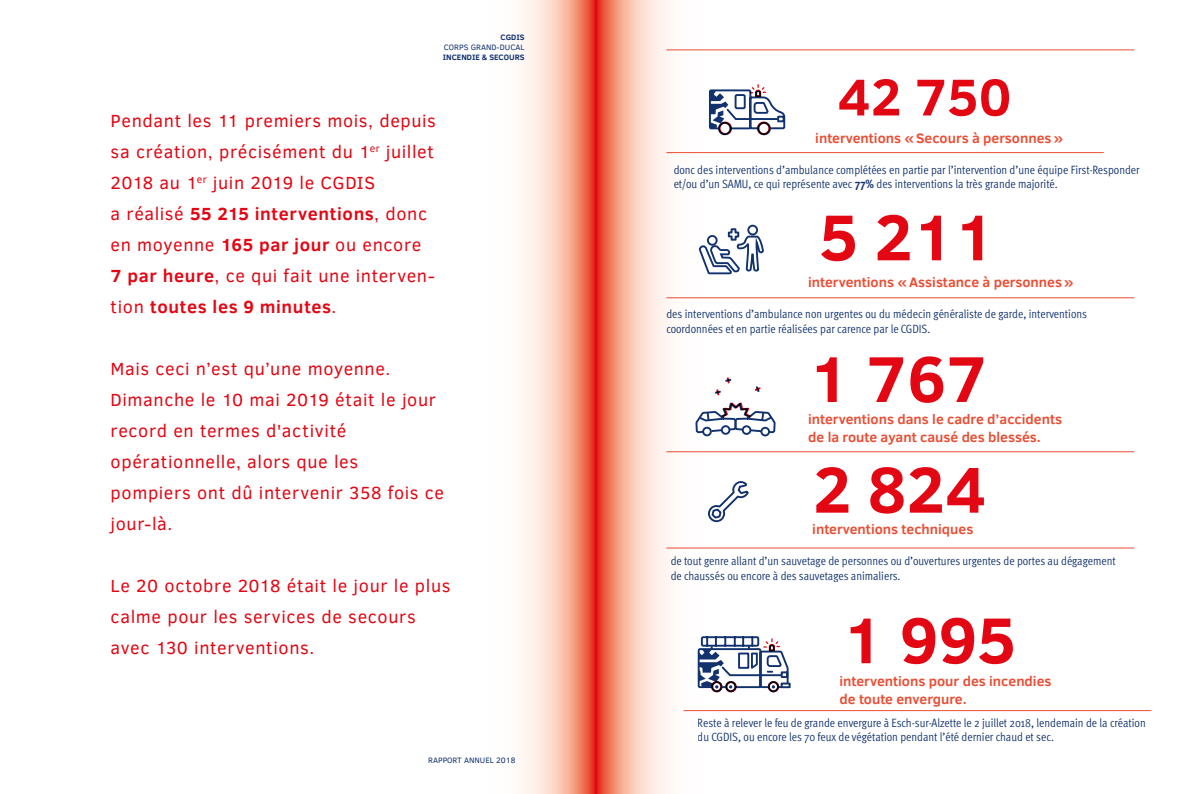
<style>
.page{position:relative;width:1191px;height:794px;background:#fff}
.page>*{position:absolute;margin:0;border:0;box-sizing:border-box;transform-origin:0 0}
.t1{font:700 66px/141.6px "Clear Sans";color:#e30613}
.t2{font:700 52.8px "Clear Sans";color:#e30613}
.t3{font:18px/31px "Clear Sans";letter-spacing:.035em;color:#e30613}
.t4{font:700 14px/18px "Clear Sans";color:#e94f35}
.t5{font:12px/14.4px "Meta Pro Cond Norm";color:#12326e}
.t6{font:8px "Clear Sans";color:#12326e}
.t7{font:700 8px "Clear Sans";color:#12326e}
.s1{font-weight:700}
.s2{font-family:"Meta Pro";font-weight:700;font-stretch:condensed}
</style>
<div class="page">
<svg style="left:522px;top:0;width:73px;height:794px;background:#f7b8a6"></svg>
<svg style="left:595px;top:0;width:269px;height:794px"></svg>
<hr style="left:666px;top:152px;width:437px;height:1px;background:#e94f35">
<hr style="left:666px;top:297px;width:468px;height:1px;background:#e94f35">
<hr style="left:666px;top:451px;width:468px;height:1px;background:#e94f35">
<hr style="left:666px;top:548px;width:468px;height:1px;background:#e94f35">
<hr style="left:683px;top:710px;width:468px;height:1px;background:#e94f35">
<hr style="left:666px;top:50px;width:468px;height:1px;background:#e94f35">
<div style="left:767px;top:681px;width:12px;height:11px;border:2px solid #12326e;border-radius:50%"></div>
<div style="left:768px;top:681px;width:11px;height:11px;border:2px solid #e30613;border-radius:50%"></div>
<div style="left:725px;top:681px;width:11px;height:11px;border:2px solid #e30613;border-radius:50%"></div>
<div style="left:711px;top:681px;width:11px;height:11px;border:2px solid #e30613;border-radius:50%"></div>
<svg style="left:697px;top:635px;width:93px;height:54px"></svg>
<div style="left:757px;top:122px;width:14px;height:13px;border:2px solid #12326e;border-radius:50%"></div>
<div style="left:718px;top:122px;width:13px;height:13px;border:2px solid #12326e;border-radius:50%"></div>
<svg style="left:708px;top:85px;width:78px;height:45px"></svg>
<div style="left:718px;top:122px;width:14px;height:13px;border:2px solid #e30613;border-radius:50%"></div>
<div style="left:757px;top:122px;width:13px;height:13px;border:2px solid #e30613;border-radius:50%"></div>
<div style="left:721px;top:425px;width:9px;height:10px;border:2px solid #12326e;border-radius:50%"></div>
<div style="left:702px;top:427px;width:10px;height:9px;border:2px solid #12326e;border-radius:50%"></div>
<div style="left:742px;top:425px;width:9px;height:10px;border:2px solid #12326e;border-radius:50%"></div>
<div style="left:760px;top:427px;width:10px;height:9px;border:2px solid #12326e;border-radius:50%"></div>
<svg style="left:694px;top:376px;width:82px;height:58px"></svg>
<svg style="left:707px;top:480px;width:43px;height:43px"></svg>
<svg style="left:697px;top:198px;width:68px;height:125px"></svg>
<p class="t7" style="left:500px;top:32px;width:26px">CGDIS</p>
<p class="t6" style="left:444px;top:42px;width:82px">CORPS GRAND-DUCAL</p>
<p class="t7" style="left:443px;top:51px;width:83px">INCENDIE &amp; SECOURS</p>
<p class="t3" style="left:111px;top:105px;width:327px">Pendant les 11 premiers mois, depuis sa création, précisément du 1<sup>er</sup> juillet 2018 au 1<sup>er</sup> juin 2019 le CGDIS<br>a réalisé <span class="s1">55 215 interventions</span>, donc en moyenne <span class="s1">165 par jour</span> ou encore <span class="s1">7 par heure</span>, ce qui fait une interven&shy;tion <span class="s1">toutes les 9 minutes</span>.</p>
<h3 class="t3" style="left:111px;top:353px;width:335px">Mais ceci n’est qu’une moyenne.<br>Dimanche le 10 mai 2019 était le jour record en termes d'activité opérationnelle, alors que les<br>pompiers ont dû intervenir 358 fois ce jour-là.</h3>
<h3 class="t3" style="left:111px;top:570px;width:341px">Le 20 octobre 2018 était le jour le plus calme pour les services de secours avec 130 interventions.</h3>
<p class="t6" style="left:428px;top:754px;width:89px">RAPPORT ANNUEL 2018</p>
<h2 class="t2" style="left:837px;top:59px;width:175px">42 750</h2>
<p class="t4" style="left:815px;top:128px;width:249px">interventions «Secours à personnes»</p>
<p class="t5" style="left:673px;top:162px;width:468px">donc des interventions d’ambulance complétées en partie par l’intervention d’une équipe First-Responder et/ou d’un SAMU, ce qui représente avec <span class="s2">77%</span> des interventions la très grande majorité.</p>
<h1 class="t1" style="left:809px;top:164px;width:188px">5 211<br>1 767</h1>
<p class="t4" style="left:808px;top:273px;width:267px">interventions «Assistance à personnes»</p>
<p class="t5" style="left:666px;top:306px;width:422px">des interventions d’ambulance non urgentes ou du médecin généraliste de garde, interventions coordonnées et en partie réalisées par carence par le CGDIS.</p>
<p class="t4" style="left:808px;top:410px;width:255px">interventions dans le cadre d’accidents de la route ayant causé des blessés.</p>
<h1 class="t1" style="left:813px;top:416px;width:175px">2 824</h1>
<p class="t4" style="left:812px;top:519px;width:163px">interventions techniques</p>
<p class="t5" style="left:670px;top:553px;width:447px">de tout genre allant d’un sauvetage de personnes ou d’ouvertures urgentes de portes au dégagement de chaussés ou encore à des sauvetages animaliers.</p>
<h1 class="t1" style="left:842px;top:567px;width:175px">1 995</h1>
<p class="t4" style="left:839px;top:671px;width:213px">interventions pour des incendies de toute envergure.</p>
<p class="t5" style="left:697px;top:714px;width:449px">Reste à relever le feu de grande envergure à Esch-sur-Alzette le 2 juillet 2018, lendemain de la création du CGDIS, ou encore les 70 feux de végétation pendant l’été dernier chaud et sec.</p>
</div>
